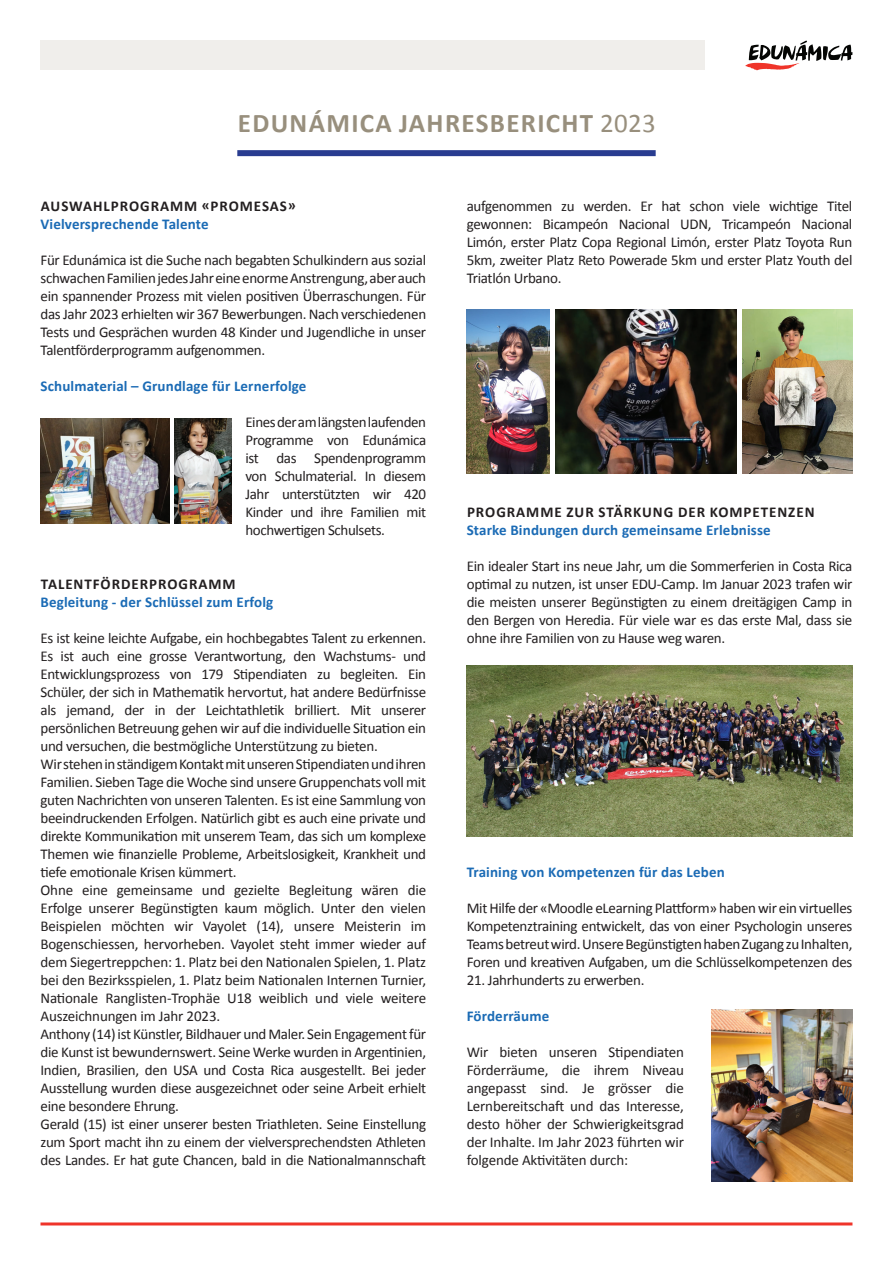
<style>
.page{position:relative;width:893px;height:1263px;background:#fff}
.page>*{position:absolute;margin:0;border:0;box-sizing:border-box;transform-origin:0 0}
.t1{font:700 27px "Calibri";letter-spacing:.05em;color:#988f7d}
.t2{font:15px/18px "Calibri";letter-spacing:-.02em;color:#231f20;text-align:justify}
.t3{font:700 15px "Calibri";letter-spacing:.01em;color:#1b6bb5}
.t4{font:700 15px "Calibri";letter-spacing:.065em;color:#231f20}
.s1{font-weight:400}
</style>
<div class="page">
<svg style="left:745px;top:41px;width:107px;height:29px"></svg>
<div style="left:40px;top:40px;width:665px;height:30px;background:#f0eeeb"></div>
<hr style="left:40px;top:1222px;width:812px;height:3px;background:#ef342a">
<div style="left:237px;top:150px;width:419px;height:6px;background:#293c90"></div>
<img style="left:174px;top:418px;width:58px;height:105px">
<img style="left:40px;top:418px;width:129px;height:105px">
<img style="left:555px;top:310px;width:182px;height:163px">
<img style="left:467px;top:310px;width:83px;height:164px">
<img style="left:742px;top:310px;width:110px;height:164px">
<img style="left:467px;top:665px;width:385px;height:171px">
<img style="left:711px;top:1009px;width:141px;height:173px">
<p class="t1" style="left:238px;top:106px;width:419px">EDUNÁMICA JAHRESBERICHT <span class="s1">2023</span></p>
<p class="t4" style="left:41px;top:197px;width:257px">AUSWAHLPROGRAMM «PROMESAS»</p>
<p class="t3" style="left:40px;top:215px;width:170px">Vielversprechende Talente</p>
<p class="t2" style="left:40px;top:250px;width:387px">Für Edunámica ist die Suche nach begabten Schulkindern aus sozial schwachen Familien jedes Jahr eine enorme Anstrengung, aber auch ein spannender Prozess mit vielen positiven Überraschungen. Für das Jahr 2023 erhielten wir 367 Bewerbungen. Nach verschiedenen Tests und Gesprächen wurden 48 Kinder und Jugendliche in unser Talentförderprogramm aufgenommen.</p>
<p class="t3" style="left:40px;top:377px;width:268px">Schulmaterial – Grundlage für Lernerfolge</p>
<p class="t2" style="left:245px;top:412px;width:182px">Eines der am längsten laufenden Programme von Edunámica ist das Spendenprogramm von Schulmaterial. In diesem Jahr unterstützten wir 420<br>Kinder und ihre Familien mit hochwertigen Schulsets.</p>
<p class="t4" style="left:41px;top:575px;width:196px">TALENTFÖRDERPROGRAMM</p>
<p class="t3" style="left:40px;top:593px;width:234px">Begleitung - der Schlüssel zum Erfolg</p>
<p class="t2" style="left:40px;top:628px;width:387px">Es ist keine leichte Aufgabe, ein hochbegabtes Talent zu erkennen.<br>Es ist auch eine grosse Verantwortung, den Wachstums- und Entwicklungsprozess von 179 Stipendiaten zu begleiten. Ein Schüler, der sich in Mathematik hervortut, hat andere Bedürfnisse als jemand, der in der Leichtathletik brilliert. Mit unserer persönlichen Betreuung gehen wir auf die individuelle Situation ein und versuchen, die bestmögliche Unterstützung zu bieten.</p>
<p class="t2" style="left:40px;top:754px;width:387px">Wir stehen in ständigem Kontakt mit unseren Stipendiaten und ihren Familien. Sieben Tage die Woche sind unsere Gruppenchats voll mit guten Nachrichten von unseren Talenten. Es ist eine Sammlung von beeindruckenden Erfolgen. Natürlich gibt es auch eine private und direkte Kommunikation mit unserem Team, das sich um komplexe Themen wie finanzielle Probleme, Arbeitslosigkeit, Krankheit und tiefe emotionale Krisen kümmert.</p>
<p class="t2" style="left:40px;top:880px;width:387px">Ohne eine gemeinsame und gezielte Begleitung wären die Erfolge unserer Begünstigten kaum möglich. Unter den vielen Beispielen möchten wir Vayolet (14), unsere Meisterin im Bogenschiessen, hervorheben. Vayolet steht immer wieder auf dem Siegertreppchen: 1. Platz bei den Nationalen Spielen, 1. Platz bei den Bezirksspielen, 1. Platz beim Nationalen Internen Turnier, Nationale Ranglisten-Trophäe U18 weiblich und viele weitere Auszeichnungen im Jahr 2023.</p>
<p class="t2" style="left:40px;top:1024px;width:387px">Anthony (14) ist Künstler, Bildhauer und Maler. Sein Engagement für die Kunst ist bewundernswert. Seine Werke wurden in Argentinien, Indien, Brasilien, den USA und Costa Rica ausgestellt. Bei jeder Ausstellung wurden diese ausgezeichnet oder seine Arbeit erhielt eine besondere Ehrung.</p>
<p class="t2" style="left:40px;top:1114px;width:387px">Gerald (15) ist einer unserer besten Triathleten. Seine Einstellung zum Sport macht ihn zu einem der vielversprechendsten Athleten des Landes. Er hat gute Chancen, bald in die Nationalmannschaft</p>
<p class="t2" style="left:467px;top:196px;width:387px">aufgenommen zu werden. Er hat schon viele wichtige Titel gewonnen: Bicampeón Nacional UDN, Tricampeón Nacional Limón, erster Platz Copa Regional Limón, erster Platz Toyota Run 5km, zweiter Platz Reto Powerade 5km und erster Platz Youth del Triatlón Urbano.</p>
<p class="t4" style="left:467px;top:503px;width:349px">PROGRAMME ZUR STÄRKUNG DER KOMPETENZEN</p>
<p class="t3" style="left:467px;top:521px;width:305px">Starke Bindungen durch gemeinsame Erlebnisse</p>
<p class="t2" style="left:467px;top:556px;width:387px">Ein idealer Start ins neue Jahr, um die Sommerferien in Costa Rica optimal zu nutzen, ist unser EDU-Camp. Im Januar 2023 trafen wir die meisten unserer Begünstigten zu einem dreitägigen Camp in den Bergen von Heredia. Für viele war es das erste Mal, dass sie ohne ihre Familien von zu Hause weg waren.</p>
<p class="t3" style="left:467px;top:863px;width:259px">Training von Kompetenzen für das Leben</p>
<p class="t2" style="left:467px;top:898px;width:387px">Mit Hilfe der «Moodle eLearning Plattform» haben wir ein virtuelles Kompetenztraining entwickelt, das von einer Psychologin unseres Teams betreut wird. Unsere Begünstigten haben Zugang zu Inhalten, Foren und kreativen Aufgaben, um die Schlüsselkompetenzen des</p>
<p class="t2" style="left:467px;top:970px;width:179px">21. Jahrhunderts zu erwerben.</p>
<p class="t3" style="left:467px;top:1007px;width:84px">Förderräume</p>
<p class="t2" style="left:467px;top:1042px;width:219px">Wir bieten unseren Stipendiaten Förderräume, die ihrem Niveau angepasst sind. Je grösser die Lernbereitschaft und das Interesse, desto höher der Schwierigkeitsgrad der Inhalte. Im Jahr 2023 führten wir folgende Aktivitäten durch:</p>
</div>
